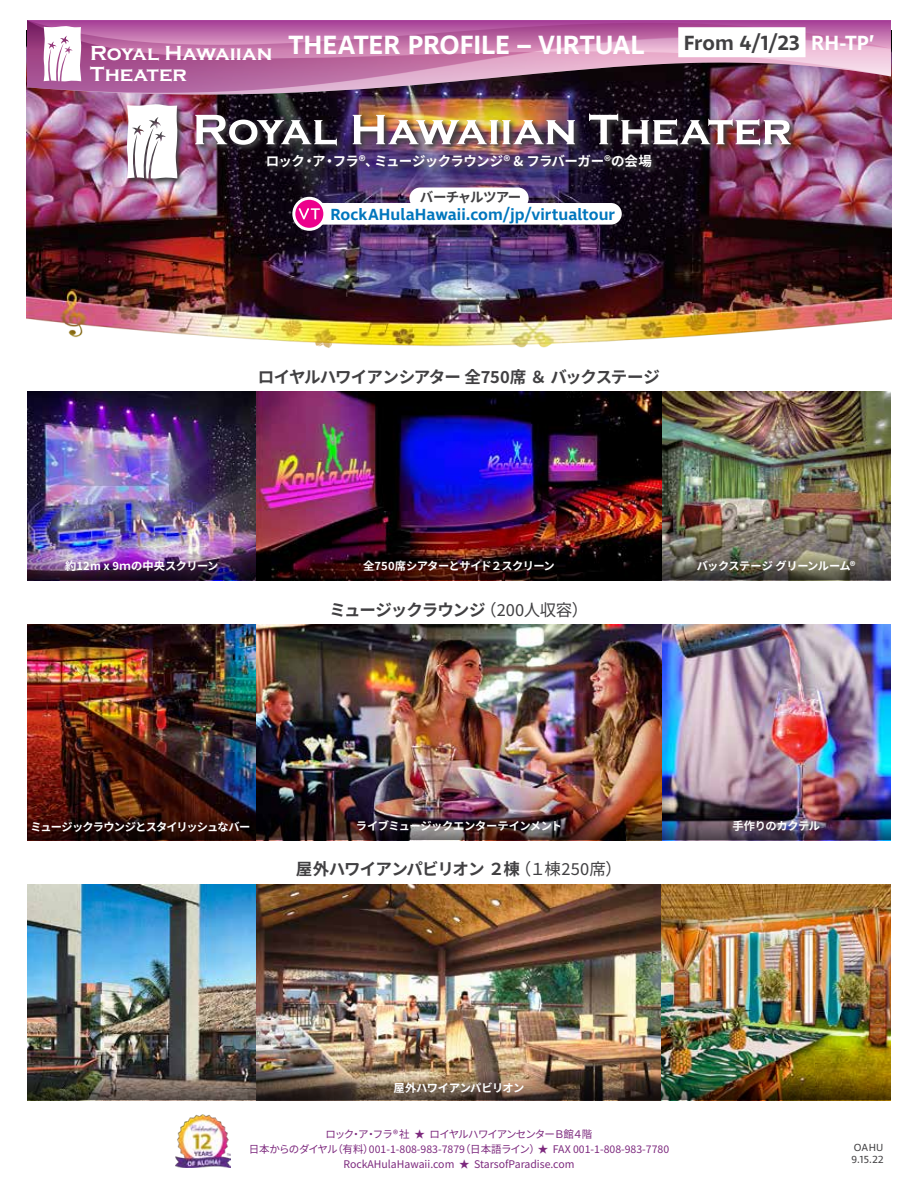
<style>
.page{position:relative;width:918px;height:1188px;background:#fff}
.page>*{position:absolute;margin:0;border:0;box-sizing:border-box;transform-origin:0 0}
.t1{font:600 27px "Ingra";letter-spacing:-.005em;color:#fff}
.t2{font:700 21px/21px "Copperplate Gothic";letter-spacing:-.005em;color:#fff}
.t3{font:600 21px "Ingra";color:#414042}
.t4{font:700 16.5px "Source Han Sans JP";letter-spacing:-.055em;color:#414042}
.t5{font:600 16.5px "Ingra";color:#0076bd}
.t6{font:700 13.5px "Source Han Sans JP";letter-spacing:-.045em;color:#fff}
.t7{font:700 13.5px "Source Han Sans JP";letter-spacing:-.05em;color:#414042}
.t8{font:700 11.25px "Source Han Sans JP";letter-spacing:-.045em;color:#fff}
.t9{font:700 11.25px "Source Han Sans JP";letter-spacing:-.08em;color:#fff}
.t10{font:700 11.25px "Source Han Sans JP";letter-spacing:.005em;color:#fff}
.t11{font:10.5px/15px "Source Han Sans JP";color:#7c287d;text-align:center}
.t12{font:10.5px/12px "Ingra";letter-spacing:.02em;color:#414042}
.s1{color:#fff}
.s2{font-weight:400}
</style>
<div class="page">
<img style="left:175px;top:1114px;width:56px;height:54px">
<img style="left:27px;top:392px;width:864px;height:162px">
<img style="left:27px;top:884px;width:864px;height:189px">
<img style="left:27px;top:103px;width:864px;height:245px">
<img style="left:27px;top:624px;width:864px;height:189px">
<img style="left:125px;top:103px;width:673px;height:83px">
<svg style="left:126px;top:104px;width:52px;height:75px"></svg>
<svg style="left:195px;top:115px;width:142px;height:31px"></svg>
<img style="left:353px;top:115px;width:222px;height:29px">
<img style="left:589px;top:113px;width:202px;height:33px">
<img style="left:27px;top:554px;width:864px;height:26px">
<img style="left:27px;top:813px;width:864px;height:27px">
<img style="left:27px;top:1073px;width:864px;height:27px">
<div style="left:409px;top:187px;width:120px;height:22px;background:#fff;border-radius:11px"></div>
<div style="left:307px;top:203px;width:315px;height:22px;background:#fff;border-radius:11px"></div>
<svg style="left:294px;top:198px;width:31px;height:31px"></svg>
<div style="left:292px;top:197px;width:34px;height:34px;border:3px solid #fff;border-radius:50%"></div>
<svg style="left:299px;top:208px;width:21px;height:11px"></svg>
<img style="left:27px;top:96px;width:864px;height:7px">
<svg style="left:27px;top:20px;width:864px;height:16px;background:#b0529d"></svg>
<img style="left:27px;top:36px;width:864px;height:60px">
<svg style="left:43px;top:26px;width:38px;height:55px"></svg>
<div style="left:678px;top:27px;width:128px;height:30px;background:#fff"></div>
<h2 class="t2" style="left:90px;top:43px;width:184px">Royal Hawaiian<br>Theater</h2>
<h1 class="t1" style="left:289px;top:28px;width:357px">THEATER PROFILE – VIRTUAL</h1>
<h2 class="t3" style="left:684px;top:30px;width:192px">From 4/1/23 <span class="s1">RH-TP’</span></h2>
<p class="t6" style="left:266px;top:154px;width:388px">ロック・ア・フラ®、ミュージックラウンジ® &amp; フラバーガー®の会場</p>
<p class="t7" style="left:420px;top:190px;width:103px">バーチャルツアー</p>
<h3 class="t5" style="left:330px;top:204px;width:286px">RockAHulaHawaii.com/jp/virtualtour</h3>
<h3 class="t4" style="left:258px;top:368px;width:404px">ロイヤルハワイアンシアター 全750席 ＆ バックステージ</h3>
<p class="t10" style="left:65px;top:560px;width:155px">約12m x 9ｍの中央スクリーン</p>
<p class="t8" style="left:363px;top:560px;width:193px">全750席シアターとサイド２スクリーン</p>
<p class="t8" style="left:697px;top:560px;width:160px">バックステージ グリーンルーム®</p>
<h3 class="t4" style="left:330px;top:600px;width:260px">ミュージックラウンジ<span class="s2">（200人収容）</span></h3>
<p class="t9" style="left:31px;top:821px;width:221px">ミュージックラウンジとスタイリッシュなバー</p>
<p class="t8" style="left:356px;top:819px;width:208px">ライブミュージックエンターテインメント</p>
<p class="t8" style="left:732px;top:819px;width:89px">手作りのカクテル</p>
<h3 class="t4" style="left:296px;top:860px;width:328px">屋外ハワイアンパビリオン ２棟<span class="s2">（１棟250席）</span></h3>
<p class="t8" style="left:393px;top:1081px;width:133px">屋外ハワイアンパビリオン</p>
<p class="t11" style="left:249px;top:1127px;width:422px">ロック・ア・フラ®社 ★ ロイヤルハワイアンセンターＢ館４階<br>日本からのダイヤル（有料）001-1-808-983-7879（日本語ライン）★ FAX 001-1-808-983-7780<br>RockAHulaHawaii.com ★ StarsofParadise.com</p>
<p class="t12" style="left:852px;top:1142px;width:33px">OAHU<br>9.15.22</p>
</div>
